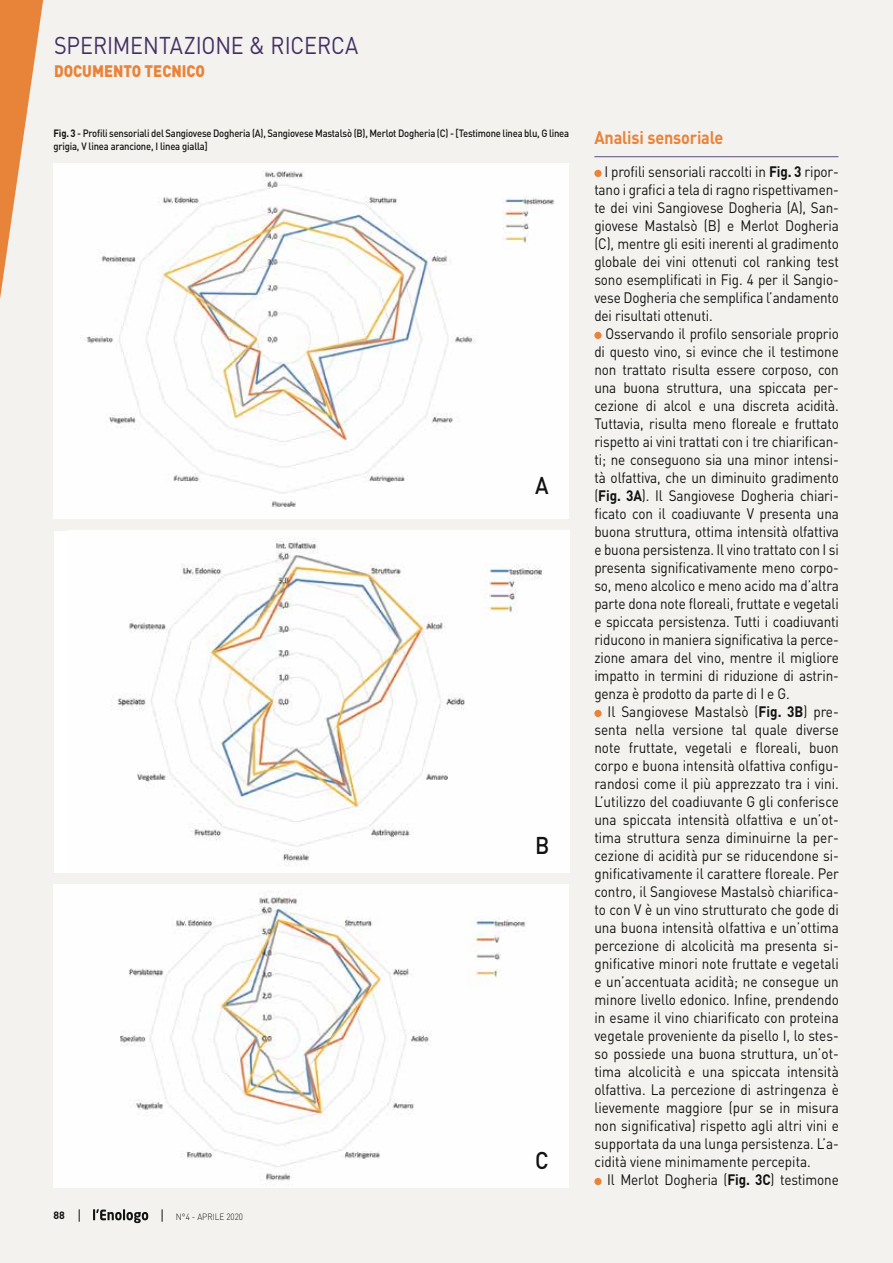
<style>
.page{position:relative;width:893px;height:1263px;background:#f3f2ee}
.page>*{position:absolute;margin:0;border:0;box-sizing:border-box;transform-origin:0 0}
.t1{font:24px "DIN";letter-spacing:-.005em;color:#423065;scale:.9 1}
.t2{font:500 24px "DIN";color:#121212;scale:.9 1}
.t3{font:700 18px "DIN";letter-spacing:-.01em;color:#e8833a;scale:.9 1}
.t4{font:900 16.5px "DIN";color:#e8833a;scale:.9 1}
.t5{font:15px/18px "DIN";letter-spacing:-.01em;color:#121212;text-align:justify;scale:.9 1}
.t6{font:500 10.5px/13.5px "DIN";letter-spacing:-.02em;color:#121212;scale:.9 1}
.t7{font:700 10.5px "DIN";color:#121212}
.t8{font:300 9px "DIN";color:#121212;scale:.9 1}
.s1{font-weight:700}
</style>
<div class="page">
<svg style="left:93px;top:1209px;width:55px;height:14px"></svg>
<svg style="left:79px;top:1209px;width:1px;height:13px"></svg>
<svg style="left:162px;top:1209px;width:1px;height:13px"></svg>
<svg style="left:0;top:0;width:44px;height:299px"></svg>
<hr style="left:594px;top:156px;width:244px;height:1px;background:#5b4e7c">
<div style="left:594px;top:170px;width:8px;height:7px;background:#e8833a;border-radius:50%"></div>
<div style="left:594px;top:332px;width:8px;height:7px;background:#e8833a;border-radius:50%"></div>
<div style="left:594px;top:710px;width:8px;height:7px;background:#e8833a;border-radius:50%"></div>
<div style="left:594px;top:1178px;width:8px;height:7px;background:#e8833a;border-radius:50%"></div>
<img style="left:54px;top:164px;width:515px;height:355px">
<div style="left:54px;top:531px;width:515px;height:342px;background:#fff"></div>
<img style="left:111px;top:538px;width:432px;height:327px">
<img style="left:54px;top:884px;width:515px;height:303px">
<h1 class="t1" style="left:54px;top:30px;width:340px">SPERIMENTAZIONE &amp; RICERCA</h1>
<p class="t4" style="left:54px;top:60px;width:169px">DOCUMENTO TECNICO</p>
<p class="t6" style="left:54px;top:126px;width:574px"><span class="s1">Fig. 3</span> - Profili sensoriali del Sangiovese Dogheria (A), Sangiovese Mastalsò (B), Merlot Dogheria (C) - [Testimone linea blu, G linea grigia, V linea arancione, I linea gialla]</p>
<h1 class="t2" style="left:535px;top:470px;width:16px">A</h1>
<h1 class="t2" style="left:535px;top:830px;width:17px">B</h1>
<p class="t7" style="left:54px;top:1208px;width:13px">88</p>
<p class="t8" style="left:176px;top:1211px;width:76px">N°4 - APRILE 2020</p>
<h1 class="t2" style="left:535px;top:1145px;width:17px">C</h1>
<p class="t3" style="left:594px;top:126px;width:145px">Analisi sensoriale</p>
<p class="t5" style="left:594px;top:162px;width:273px;text-indent:10px">I profili sensoriali raccolti in <span class="s1">Fig. 3</span> ripor&shy;tano i grafici a tela di ragno rispettivamen&shy;te dei vini Sangiovese Dogheria (A), San&shy;giovese Mastalsò (B) e Merlot Dogheria (C), mentre gli esiti inerenti al gradimento globale dei vini ottenuti col ranking test sono esemplificati in Fig. 4 per il Sangio&shy;vese Dogheria che semplifica l’andamento dei risultati ottenuti.</p>
<p class="t5" style="left:594px;top:324px;width:273px;text-indent:11px">Osservando il profilo sensoriale proprio di questo vino, si evince che il testimone non trattato risulta essere corposo, con una buona struttura, una spiccata per&shy;cezione di alcol e una discreta acidità.<br>Tuttavia, risulta meno floreale e fruttato rispetto ai vini trattati con i tre chiarifican&shy;ti; ne conseguono sia una minor intensi&shy;tà olfattiva, che un diminuito gradimento (<span class="s1">Fig. 3A</span>). Il Sangiovese Dogheria chiari&shy;ficato con il coadiuvante V presenta una buona struttura, ottima intensità olfattiva e buona persistenza. Il vino trattato con I si presenta significativamente meno corpo&shy;so, meno alcolico e meno acido ma d’altra parte dona note floreali, fruttate e vegetali e spiccata persistenza. Tutti i coadiuvanti riducono in maniera significativa la perce&shy;zione amara del vino, mentre il migliore impatto in termini di riduzione di astrin&shy;genza è prodotto da parte di I e G.</p>
<p class="t5" style="left:594px;top:702px;width:273px;text-indent:13px">Il Sangiovese Mastalsò (<span class="s1">Fig. 3B</span>) pre&shy;senta nella versione tal quale diverse note fruttate, vegetali e floreali, buon corpo e buona intensità olfattiva configu&shy;randosi come il più apprezzato tra i vini.<br>L’utilizzo del coadiuvante G gli conferisce una spiccata intensità olfattiva e un’ot&shy;tima struttura senza diminuirne la per&shy;cezione di acidità pur se riducendone si&shy;gnificativamente il carattere floreale. Per contro, il Sangiovese Mastalsò chiarifica&shy;to con V è un vino strutturato che gode di una buona intensità olfattiva e un’ottima percezione di alcolicità ma presenta si&shy;gnificative minori note fruttate e vegetali e un’accentuata acidità; ne consegue un minore livello edonico. Infine, prendendo in esame il vino chiarificato con proteina vegetale proveniente da pisello I, lo stes&shy;so possiede una buona struttura, un’ot&shy;tima alcolicità e una spiccata intensità olfattiva. La percezione di astringenza è lievemente maggiore (pur se in misura non significativa) rispetto agli altri vini e supportata da una lunga persistenza. L’a&shy;cidità viene minimamente percepita.</p>
<p class="t5" style="left:607px;top:1170px;width:259px">Il Merlot Dogheria (<span class="s1">Fig. 3C</span>) testimone</p>
</div>
